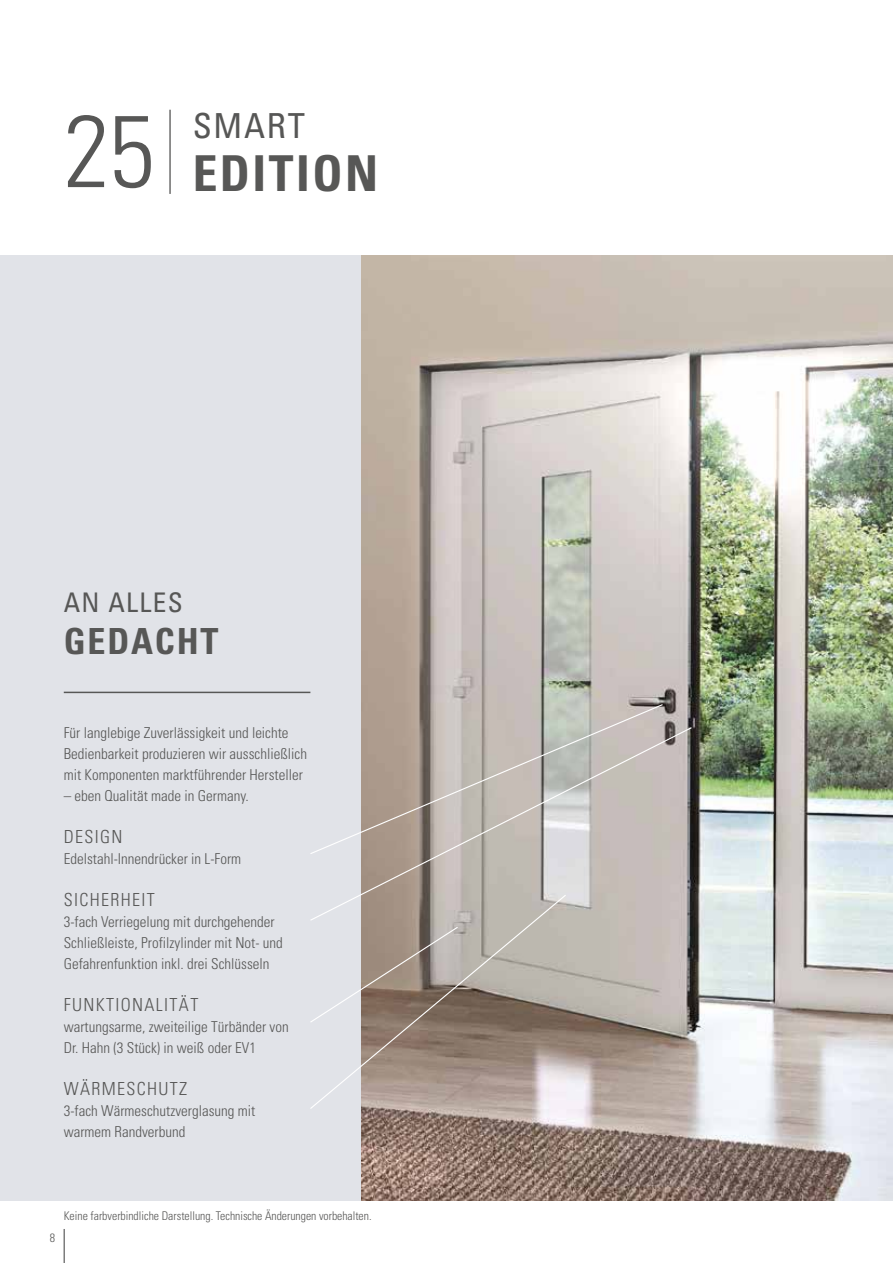
<style>
.page{position:relative;width:893px;height:1263px;background:#fff}
.page>*{position:absolute;margin:0;border:0;box-sizing:border-box;transform-origin:0 0}
.t1{font:300 condensed 101.85px "Univers";color:#575756}
.t2{font:700 condensed 49.5px "Univers";letter-spacing:.05em;color:#575756}
.t3{font:700 condensed 36px "Univers";letter-spacing:.05em;color:#575756}
.t4{font:condensed 34.5px "Univers";letter-spacing:.05em;color:#575756}
.t5{font:condensed 27px "Univers";letter-spacing:.05em;color:#575756}
.t6{font:300 condensed 18px "Univers";letter-spacing:.075em;color:#575756}
.t7{font:300 condensed 15px/21px "Univers";color:#575756}
.t8{font:300 condensed 12px "Univers";color:#575756}
</style>
<div class="page">
<hr style="left:64px;top:1229px;width:1px;height:34px;background:#3c3c3b">
<div style="left:0;top:255px;width:361px;height:945px;background:#e1e3e8"></div>
<img style="left:361px;top:255px;width:532px;height:945px">
<hr style="left:64px;top:692px;width:246px;height:1px;background:#575756">
<hr style="left:169px;top:110px;width:2px;height:84px;background:#3c3c3b">
<svg style="left:361px;top:703px;width:303px;height:23px;background:#bbb3ab"></svg>
<svg style="left:310px;top:726px;width:383px;height:196px;background:#c0b9b5"></svg>
<svg style="left:310px;top:893px;width:257px;height:217px"></svg>
<svg style="left:310px;top:926px;width:149px;height:98px"></svg>
<h1 class="t1" style="left:64px;top:90px;width:92px">25</h1>
<h3 class="t4" style="left:193px;top:104px;width:114px">SMART</h3>
<h2 class="t2" style="left:193px;top:143px;width:187px">EDITION</h2>
<h3 class="t5" style="left:64px;top:585px;width:120px">AN ALLES</h3>
<h3 class="t3" style="left:64px;top:619px;width:156px">GEDACHT</h3>
<p class="t7" style="left:64px;top:722px;width:245px">Für langlebige Zuverlässigkeit und leichte<br>Bedienbarkeit produzieren wir ausschließlich mit Komponenten marktführender Hersteller</p>
<p class="t7" style="left:64px;top:785px;width:186px">– eben Qualität made in Germany.</p>
<p class="t6" style="left:64px;top:826px;width:60px">DESIGN</p>
<p class="t7" style="left:64px;top:848px;width:179px">Edelstahl-Innendrücker in L-Form</p>
<p class="t6" style="left:64px;top:889px;width:93px">SICHERHEIT</p>
<p class="t7" style="left:64px;top:911px;width:221px">3-fach Verriegelung mit durchgehender<br>Schließleiste, Profilzylinder mit Not- und<br>Gefahrenfunktion inkl. drei Schlüsseln</p>
<p class="t6" style="left:64px;top:994px;width:136px">FUNKTIONALITÄT</p>
<p class="t7" style="left:64px;top:1016px;width:226px">wartungsarme, zweiteilige Türbänder von<br>Dr. Hahn (3 Stück) in weiß oder EV1</p>
<p class="t6" style="left:64px;top:1078px;width:125px">WÄRMESCHUTZ</p>
<p class="t7" style="left:64px;top:1100px;width:193px">3-fach Wärmeschutzverglasung mit warmem Randverbund</p>
<p class="t8" style="left:50px;top:1231px;width:7px">8</p>
<p class="t8" style="left:64px;top:1208px;width:309px">Keine farbverbindliche Darstellung. Technische Änderungen vorbehalten.</p>
</div>
